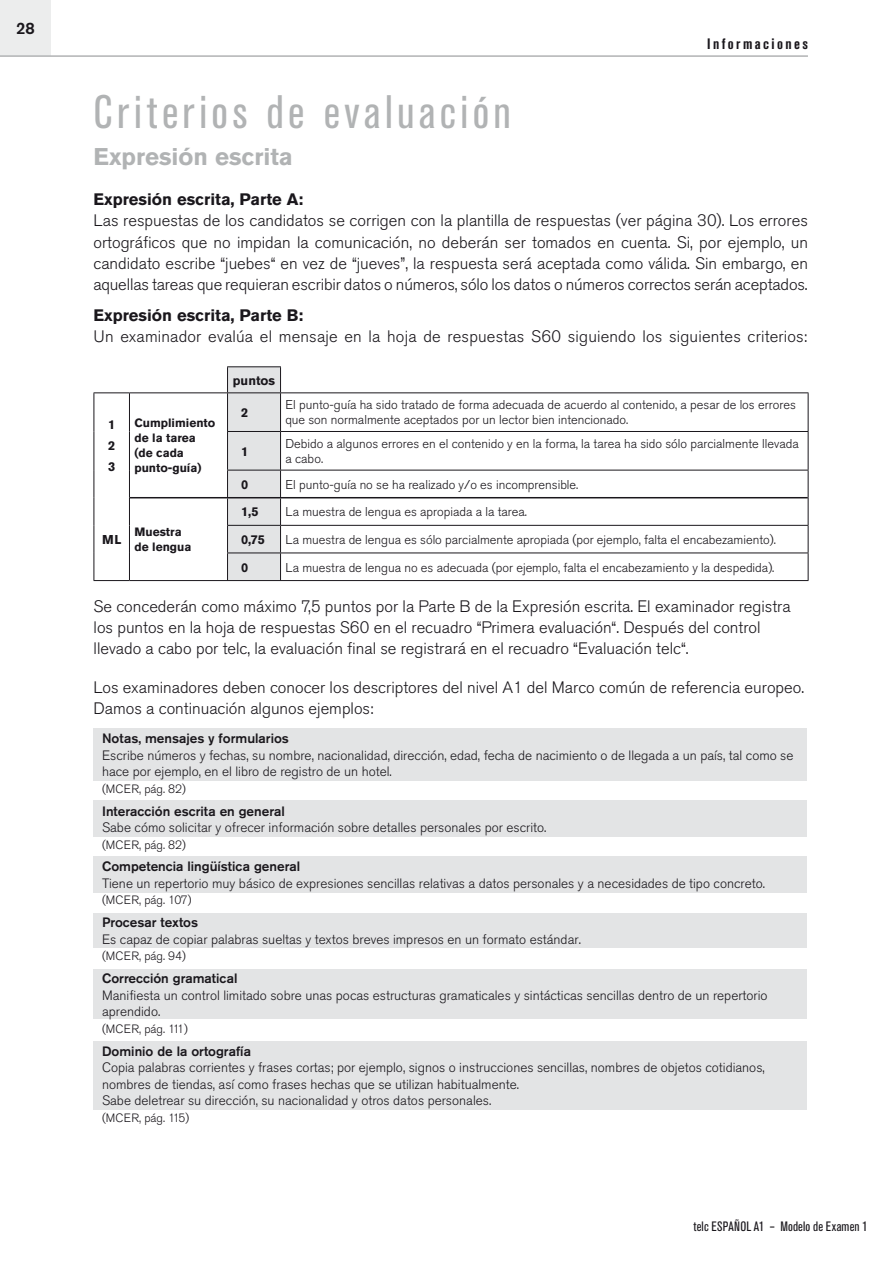
<style>
.page{position:relative;width:893px;height:1263px;background:#fff}
.page>*{position:absolute;margin:0;border:0;box-sizing:border-box;transform-origin:0 0}
.t1{font:condensed 46.5px "Akzidenz Grotesk Pro";letter-spacing:.1em;color:#b1b3b4}
.t2{font:700 24px "Akzidenz Grotesk Pro";color:#b1b3b4}
.t3{font:300 16.5px/21px "Akzidenz Grotesk Pro";color:#1a171c}
.t4{font:700 16.5px "Akzidenz Grotesk Pro";color:#1a171c}
.t5{font:500 16.5px "Akzidenz Grotesk Pro";color:#1a171c}
.t6{font:700 condensed 15px "Akzidenz Grotesk Pro";letter-spacing:.16em;color:#1a171c}
.t7{font:300 13.5px/16.5px "Akzidenz Grotesk Pro";color:#1a171c}
.t8{font:500 13.5px "Akzidenz Grotesk Pro";color:#1a171c}
.t9{font:condensed 13.5px "Akzidenz Grotesk Pro";letter-spacing:.01em;color:#1a171c}
.t10{font:300 12.75px/15px "Akzidenz Grotesk Pro";color:#1a171c}
.t11{font:700 12.75px/21px "Akzidenz Grotesk Pro";color:#1a171c;text-align:justify}
.t12{font:300 12px "Akzidenz Grotesk Pro";color:#1a171c}
.t13{font:700 12px/15px "Akzidenz Grotesk Pro";color:#1a171c}
</style>
<div class="page">
<div style="left:93px;top:914px;width:714px;height:34px;background:#e3e4e5"></div>
<div style="left:93px;top:1041px;width:714px;height:68px;background:#e3e4e5"></div>
<div style="left:93px;top:970px;width:714px;height:49px;background:#e3e4e5"></div>
<div style="left:93px;top:857px;width:714px;height:36px;background:#e3e4e5"></div>
<div style="left:93px;top:801px;width:714px;height:36px;background:#e3e4e5"></div>
<div style="left:93px;top:728px;width:714px;height:53px;background:#e3e4e5"></div>
<hr style="left:94px;top:393px;width:1px;height:38px;background:#1a171c">
<hr style="left:129px;top:393px;width:1px;height:38px;background:#1a171c">
<hr style="left:808px;top:393px;width:1px;height:38px;background:#1a171c">
<hr style="left:94px;top:431px;width:1px;height:39px;background:#1a171c">
<hr style="left:129px;top:431px;width:1px;height:39px;background:#1a171c">
<hr style="left:280px;top:431px;width:528px;height:1px;background:#1a171c">
<hr style="left:808px;top:432px;width:1px;height:38px;background:#1a171c">
<hr style="left:280px;top:470px;width:528px;height:1px;background:#1a171c">
<svg style="left:94px;top:470px;width:1px;height:110px"></svg>
<hr style="left:94px;top:580px;width:35px;height:1px;background:#1a171c">
<hr style="left:130px;top:497px;width:678px;height:1px;background:#1a171c">
<hr style="left:280px;top:525px;width:528px;height:1px;background:#1a171c">
<svg style="left:129px;top:470px;width:1px;height:110px"></svg>
<hr style="left:280px;top:553px;width:528px;height:1px;background:#1a171c">
<svg style="left:808px;top:470px;width:1px;height:110px"></svg>
<hr style="left:129px;top:580px;width:679px;height:1px;background:#1a171c">
<hr style="left:94px;top:392px;width:35px;height:1px;background:#1a171c">
<hr style="left:129px;top:392px;width:99px;height:1px;background:#1a171c">
<hr style="left:280px;top:392px;width:528px;height:1px;background:#1a171c">
<hr style="left:227px;top:366px;width:54px;height:1px;background:#1a171c">
<svg style="left:227px;top:367px;width:54px;height:214px;background:#d5d6d7"></svg>
<hr style="left:228px;top:392px;width:52px;height:1px;background:#1a171c">
<div style="left:0;top:0;width:51px;height:56px;background:#eceded"></div>
<hr style="left:0;top:55px;width:808px;height:2px;background:#b1b3b4">
<p class="t5" style="left:16px;top:22px;width:20px">28</p>
<p class="t6" style="left:707px;top:35px;width:102px">Informaciones</p>
<h1 class="t1" style="left:93px;top:85px;width:419px">Criterios de evaluación</h1>
<h2 class="t2" style="left:93px;top:148px;width:201px">Expresión escrita</h2>
<p class="t4" style="left:93px;top:194px;width:211px">Expresión escrita, Parte A:</p>
<p class="t3" style="left:93px;top:212px;width:716px;text-align:justify">Las respuestas de los candidatos se corrigen con la plantilla de respuestas (ver página 30). Los errores ortográficos que no impidan la comunicación, no deberán ser tomados en cuenta. Si, por ejemplo, un candidato escribe “juebes“ en vez de “jueves”, la respuesta será aceptada como válida. Sin embargo, en aquellas tareas que requieran escribir datos o números, sólo los datos o números correctos serán aceptados.</p>
<p class="t4" style="left:93px;top:309px;width:211px">Expresión escrita, Parte B:</p>
<p class="t3" style="left:93px;top:328px;width:715px">Un examinador evalúa el mensaje en la hoja de respuestas S60 siguiendo los siguientes criterios:</p>
<p class="t11" style="left:233px;top:371px;width:44px">puntos</p>
<p class="t11" style="left:108px;top:415px;width:9px">1<br>2<br>3</p>
<p class="t13" style="left:134px;top:417px;width:82px">Cumplimiento de la tarea (de cada punto-guía)</p>
<p class="t11" style="left:241px;top:403px;width:9px">2</p>
<p class="t10" style="left:285px;top:399px;width:512px">El punto-guía ha sido tratado de forma adecuada de acuerdo al contenido, a pesar de los errores que son normalmente aceptados por un lector bien intencionado.</p>
<p class="t11" style="left:241px;top:442px;width:9px">1</p>
<p class="t10" style="left:285px;top:438px;width:515px">Debido a algunos errores en el contenido y en la forma, la tarea ha sido sólo parcialmente llevada a cabo.</p>
<p class="t11" style="left:241px;top:475px;width:9px">0</p>
<p class="t10" style="left:285px;top:478px;width:294px">El punto-guía no se ha realizado y/o es incomprensible.</p>
<p class="t11" style="left:241px;top:502px;width:19px">1,5</p>
<p class="t10" style="left:285px;top:506px;width:243px">La muestra de lengua es apropiada a la tarea.</p>
<p class="t13" style="left:134px;top:525px;width:58px">Muestra de lengua</p>
<p class="t11" style="left:102px;top:530px;width:21px">ML</p>
<p class="t11" style="left:241px;top:530px;width:25px">0,75</p>
<p class="t10" style="left:285px;top:533px;width:492px">La muestra de lengua es sólo parcialmente apropiada (por ejemplo, falta el encabezamiento).</p>
<p class="t11" style="left:241px;top:558px;width:9px">0</p>
<p class="t10" style="left:285px;top:561px;width:490px">La muestra de lengua no es adecuada (por ejemplo, falta el encabezamiento y la despedida).</p>
<p class="t3" style="left:94px;top:598px;width:698px">Se concederán como máximo 7,5 puntos por la Parte B de la Expresión escrita. El examinador registra los puntos en la hoja de respuestas S60 en el recuadro “Primera evaluación“. Después del control llevado a cabo por telc, la evaluación final se registrará en el recuadro “Evaluación telc“.</p>
<p class="t3" style="left:94px;top:679px;width:712px">Los examinadores deben conocer los descriptores del nivel A1 del Marco común de referencia europeo.<br>Damos a continuación algunos ejemplos:</p>
<p class="t8" style="left:102px;top:734px;width:188px">Notas, mensajes y formularios</p>
<p class="t7" style="left:102px;top:748px;width:693px">Escribe números y fechas, su nombre, nacionalidad, dirección, edad, fecha de nacimiento o de llegada a un país, tal como se hace por ejemplo, en el libro de registro de un hotel.</p>
<p class="t12" style="left:102px;top:784px;width:85px">(MCER, pág. 82)</p>
<p class="t8" style="left:102px;top:806px;width:184px">Interacción escrita en general</p>
<p class="t7" style="left:102px;top:821px;width:446px">Sabe cómo solicitar y ofrecer información sobre detalles personales por escrito.</p>
<p class="t12" style="left:102px;top:840px;width:85px">(MCER, pág. 82)</p>
<p class="t8" style="left:102px;top:862px;width:200px">Competencia lingüística general</p>
<p class="t7" style="left:102px;top:877px;width:664px">Tiene un repertorio muy básico de expresiones sencillas relativas a datos personales y a necesidades de tipo concreto.</p>
<p class="t12" style="left:102px;top:896px;width:91px">(MCER, pág. 107)</p>
<p class="t8" style="left:102px;top:918px;width:98px">Procesar textos</p>
<p class="t7" style="left:102px;top:932px;width:480px">Es capaz de copiar palabras sueltas y textos breves impresos en un formato estándar.</p>
<p class="t12" style="left:102px;top:952px;width:85px">(MCER, pág. 94)</p>
<p class="t8" style="left:102px;top:974px;width:137px">Corrección gramatical</p>
<p class="t7" style="left:102px;top:988px;width:667px">Manifiesta un control limitado sobre unas pocas estructuras gramaticales y sintácticas sencillas dentro de un repertorio aprendido.</p>
<p class="t12" style="left:102px;top:1024px;width:87px">(MCER, pág. 111)</p>
<p class="t8" style="left:102px;top:1046px;width:150px">Dominio de la ortografía</p>
<p class="t7" style="left:102px;top:1061px;width:664px">Copia palabras corrientes y frases cortas; por ejemplo, signos o instrucciones sencillas, nombres de objetos cotidianos, nombres de tiendas, así como frases hechas que se utilizan habitualmente.<br>Sabe deletrear su dirección, su nacionalidad y otros datos personales.</p>
<p class="t12" style="left:102px;top:1113px;width:89px">(MCER, pág. 115)</p>
<p class="t9" style="left:693px;top:1218px;width:176px">telc ESPAÑOL A1 – Modelo de Examen 1</p>
</div>
